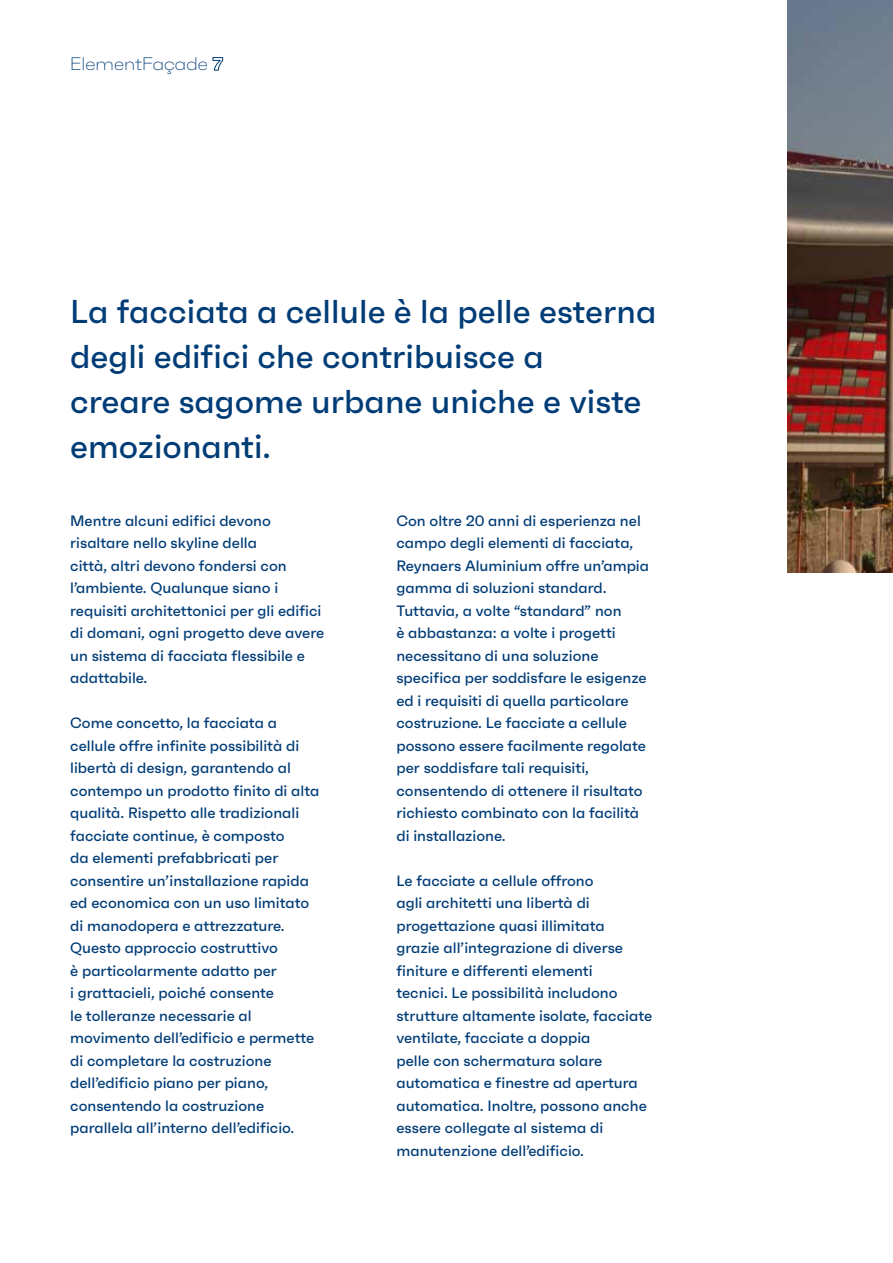
<style>
.page{position:relative;width:893px;height:1263px;background:#fff}
.page>*{position:absolute;margin:0;border:0;box-sizing:border-box;transform-origin:0 0}
.t1{font:500 33px/45px "Faktum";color:#003c76}
.t2{font:200 expanded 18px "Faktum";color:#003c76}
.t3{font:500 15px/22.5px "Faktum";color:#003c76}
.s1{font-weight:800}
</style>
<div class="page">
<img style="left:788px;top:0;width:105px;height:572px">
<p class="t2" style="left:70px;top:53px;width:154px">ElementFaçade <span class="s1">7</span></p>
<h1 class="t1" style="left:70px;top:289px;width:588px">La facciata a cellule è la pelle esterna degli edifici che contribuisce a<br>creare sagome urbane uniche e viste emozionanti.</h1>
<p class="t3" style="left:70px;top:509px;width:256px">Mentre alcuni edifici devono risaltare nello skyline della<br>città, altri devono fondersi con l’ambiente. Qualunque siano i requisiti architettonici per gli edifici di domani, ogni progetto deve avere un sistema di facciata flessibile e adattabile.</p>
<p class="t3" style="left:70px;top:711px;width:251px">Come concetto, la facciata a cellule offre infinite possibilità di libertà di design, garantendo al contempo un prodotto finito di alta qualità. Rispetto alle tradizionali facciate continue, è composto<br>da elementi prefabbricati per consentire un’installazione rapida ed economica con un uso limitato di manodopera e attrezzature.<br>Questo approccio costruttivo<br>è particolarmente adatto per<br>i grattacieli, poiché consente<br>le tolleranze necessarie al movimento dell’edificio e permette di completare la costruzione dell’edificio piano per piano, consentendo la costruzione parallela all’interno dell’edificio.</p>
<p class="t3" style="left:396px;top:509px;width:254px">Con oltre 20 anni di esperienza nel campo degli elementi di facciata, Reynaers Aluminium offre un’ampia gamma di soluzioni standard.<br>Tuttavia, a volte “standard” non<br>è abbastanza: a volte i progetti necessitano di una soluzione specifica per soddisfare le esigenze ed i requisiti di quella particolare costruzione. Le facciate a cellule possono essere facilmente regolate per soddisfare tali requisiti, consentendo di ottenere il risultato richiesto combinato con la facilità di installazione.</p>
<p class="t3" style="left:396px;top:869px;width:257px">Le facciate a cellule offrono<br>agli architetti una libertà di progettazione quasi illimitata<br>grazie all’integrazione di diverse finiture e differenti elementi<br>tecnici. Le possibilità includono strutture altamente isolate, facciate ventilate, facciate a doppia<br>pelle con schermatura solare automatica e finestre ad apertura automatica. Inoltre, possono anche essere collegate al sistema di manutenzione dell’edificio.</p>
</div>
